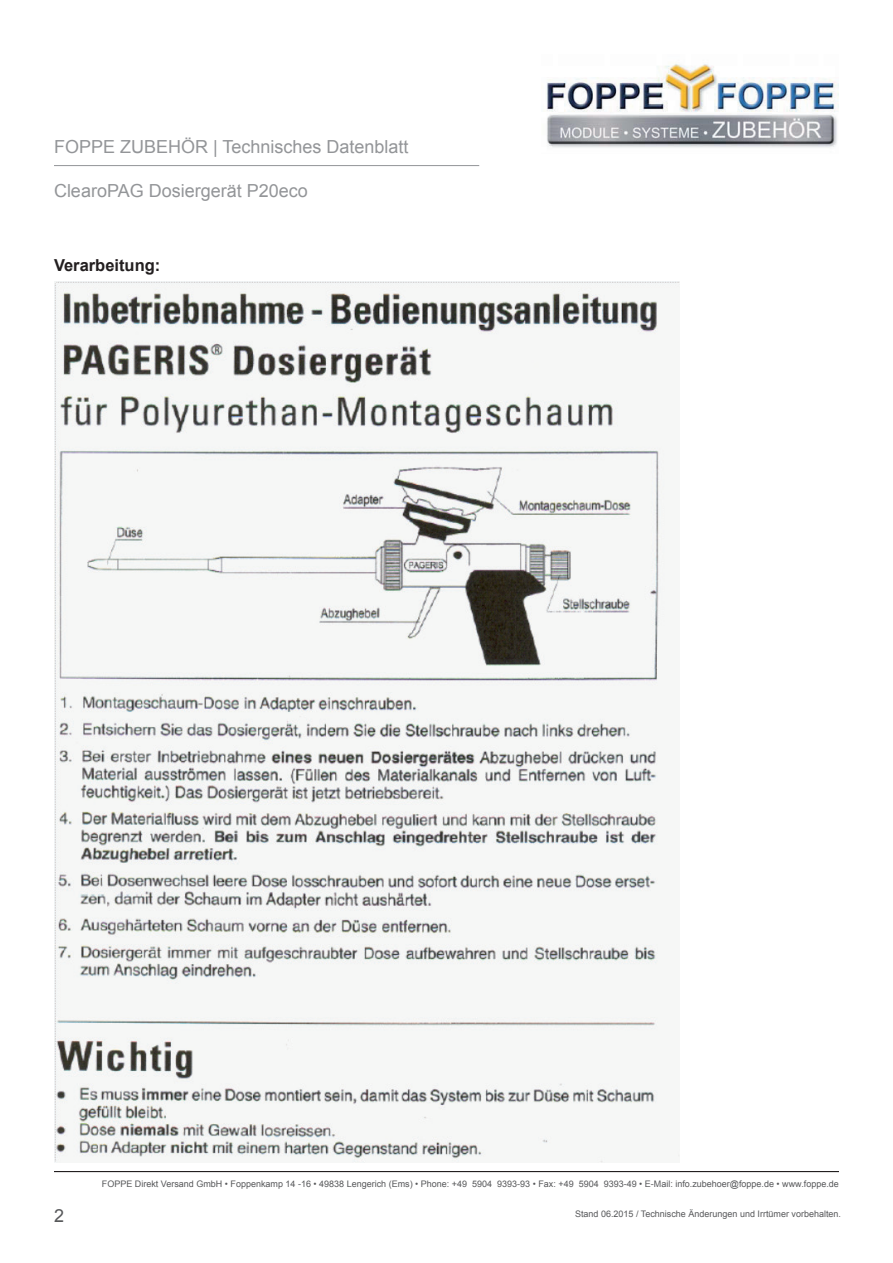
<style>
.page{position:relative;width:893px;height:1263px;background:#fff}
.page>*{position:absolute;margin:0;border:0;box-sizing:border-box;transform-origin:0 0}
.t1{font:18px "Arial";color:#939598}
.t2{font:18px "Arial";color:#57585a}
.t3{font:700 16.5px "Arial";color:#231f20}
.t4{font:9px "Arial";color:#57585a}
</style>
<div class="page">
<img style="left:547px;top:64px;width:292px;height:84px">
<hr style="left:54px;top:165px;width:425px;height:1px;background:#939598">
<hr style="left:54px;top:1171px;width:785px;height:1px;background:#231f20">
<img style="left:55px;top:281px;width:625px;height:881px">
<h1 class="t1" style="left:54px;top:135px;width:356px">FOPPE ZUBEHÖR | Technisches Datenblatt</h1>
<h1 class="t1" style="left:54px;top:179px;width:255px">ClearoPAG Dosiergerät P20eco</h1>
<h2 class="t3" style="left:54px;top:254px;width:108px">Verarbeitung:</h2>
<h1 class="t2" style="left:54px;top:1204px;width:12px">2</h1>
<p class="t4" style="left:102px;top:1177px;width:738px">FOPPE Direkt Versand GmbH • Foppenkamp 14 -16 • 49838 Lengerich (Ems) • Phone: +49 5904 9393-93 • Fax: +49 5904 9393-49 • E-Mail: info.zubehoer@foppe.de • www.foppe.de</p>
<p class="t4" style="left:575px;top:1207px;width:267px">Stand 06.2015 / Technische Änderungen und Irrtümer vorbehalten.</p>
</div>
